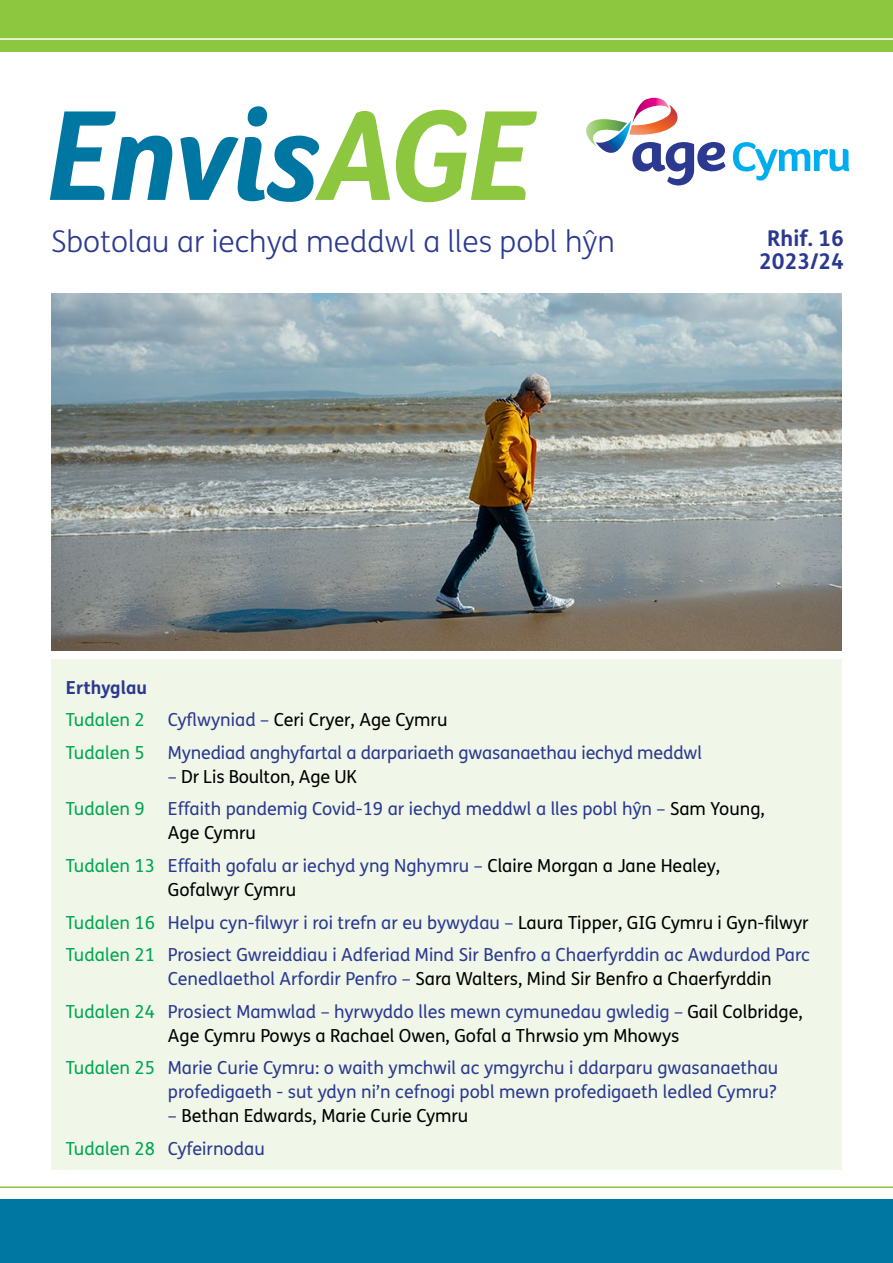
<style>
.page{position:relative;width:893px;height:1263px;background:#fff}
.page>*{position:absolute;margin:0;border:0;box-sizing:border-box;transform-origin:0 0}
.t1{font:italic 700 132px "Foco Age UK";letter-spacing:-.02em;color:#0076a3}
.t2{font:300 30px "FS Me";color:#2b3990}
.t3{font:700 21.75px "FS Me";color:#2b3990}
.t4{font:18px/24px "FS Me";color:#2b3990}
.t5{font:18px/24px "FS Me";color:#000}
.t6{font:18px "FS Me";color:#00a651}
.t7{font:700 18px "FS Me";color:#2b3990}
.s1{color:#8dc63f}
.s2{color:#2b3990}
.s3{color:#000}
.s4{color:#00a651}
</style>
<div class="page">
<div style="left:0;top:0;width:893px;height:51px;background:#8dc63f"></div>
<hr style="left:0;top:38px;width:893px;height:2px;background:#fff">
<div style="left:0;top:1199px;width:893px;height:64px;background:#0076a3"></div>
<hr style="left:0;top:1186px;width:893px;height:2px;background:#8dc63f">
<svg style="left:586px;top:97px;width:264px;height:89px"></svg>
<img style="left:51px;top:293px;width:791px;height:358px">
<div style="left:51px;top:659px;width:791px;height:510px;background:#f0f7e8"></div>
<p class="t1" style="left:46px;top:77px;width:486px">Envis<span class="s1">AGE</span></p>
<p class="t2" style="left:51px;top:221px;width:565px">Sbotolau ar iechyd meddwl a lles pobl hŷn</p>
<p class="t3" style="left:767px;top:221px;width:78px">Rhif. 16</p>
<p class="t3" style="left:759px;top:245px;width:87px">2023/24</p>
<p class="t7" style="left:66px;top:674px;width:83px">Erthyglau</p>
<p class="t6" style="left:66px;top:708px;width:80px">Tudalen 2</p>
<p class="t5" style="left:168px;top:708px;width:281px"><span class="s2">Cyflwyniad –</span> Ceri Cryer, Age Cymru</p>
<p class="t6" style="left:66px;top:740px;width:80px">Tudalen 5</p>
<p class="t4" style="left:168px;top:740px;width:536px">Mynediad anghyfartal a darpariaeth gwasanaethau iechyd meddwl</p>
<p class="t5" style="left:168px;top:764px;width:191px"><span class="s2">–</span> Dr Lis Boulton, Age UK</p>
<p class="t6" style="left:66px;top:797px;width:80px">Tudalen 9</p>
<p class="t4" style="left:168px;top:797px;width:598px">Effaith pandemig Covid-19 ar iechyd meddwl a lles pobl hŷn – <span class="s3">Sam Young,<br>Age Cymru</span></p>
<p class="t5" style="left:168px;top:853px;width:554px;text-indent:-102px"><span class="s4">Tudalen 13</span> <span class="s2">Effaith gofalu ar iechyd yng Nghymru –</span> Claire Morgan a Jane Healey,<br>Gofalwyr Cymru</p>
<p class="t4" style="left:66px;top:910px;width:744px"><span class="s4">Tudalen 16</span> Helpu cyn-filwyr i roi trefn ar eu bywydau – <span class="s3">Laura Tipper, GIG Cymru i Gyn-filwyr</span></p>
<p class="t4" style="left:168px;top:942px;width:643px;text-indent:-102px"><span class="s4">Tudalen 21</span> Prosiect Gwreiddiau i Adferiad Mind Sir Benfro a Chaerfyrddin ac Awdurdod Parc<br>Cenedlaethol Arfordir Penfro – <span class="s3">Sara Walters, Mind Sir Benfro a Chaerfyrddin</span></p>
<p class="t5" style="left:168px;top:999px;width:636px;text-indent:-102px"><span class="s4">Tudalen 24</span> <span class="s2">Prosiect Mamwlad – hyrwyddo lles mewn cymunedau gwledig –</span> Gail Colbridge,<br>Age Cymru Powys a Rachael Owen, Gofal a Thrwsio ym Mhowys</p>
<p class="t4" style="left:66px;top:1055px;width:714px;text-align:right"><span class="s4">Tudalen 25</span> Marie Curie Cymru: o waith ymchwil ac ymgyrchu i ddarparu gwasanaethau profedigaeth - sut ydyn ni’n cefnogi pobl mewn profedigaeth ledled Cymru?</p>
<p class="t5" style="left:168px;top:1103px;width:302px"><span class="s2">–</span> Bethan Edwards, Marie Curie Cymru</p>
<p class="t4" style="left:66px;top:1136px;width:200px"><span class="s4">Tudalen 28</span> Cyfeirnodau</p>
</div>
